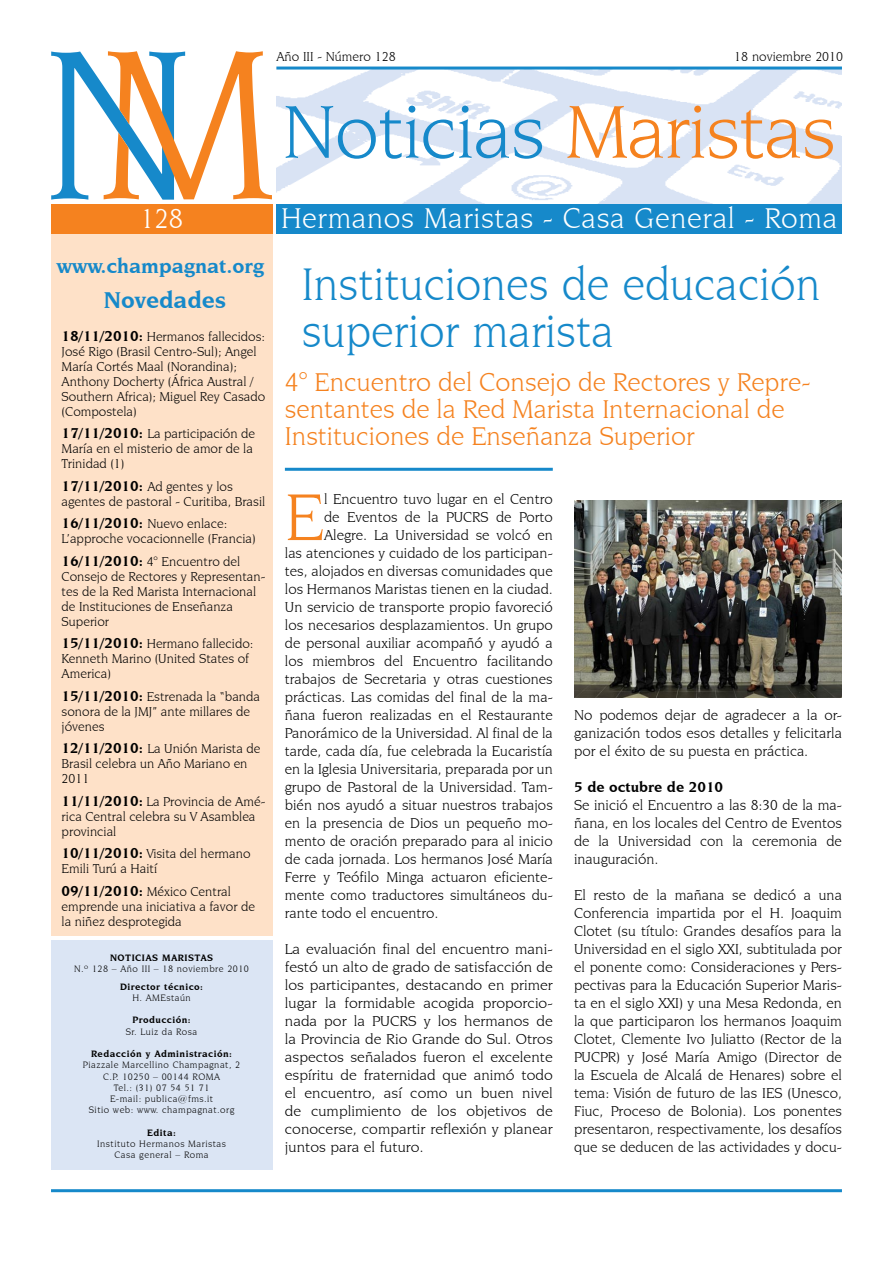
<style>
.page{position:relative;width:893px;height:1263px;background:#fff}
.page>*{position:absolute;margin:0;border:0;box-sizing:border-box;transform-origin:0 0}
.t1{font:79.5px "Novarese IT Cby BT";letter-spacing:-.015em;color:#1689ca}
.t2{font:70.05px "Novarese IT Cby BT";color:#f5821f}
.t3{font:48px/46.5px "Novarese IT Cby BT";color:#1689ca;scale:.96 1}
.t4{font:30px "Novarese IT Cby BT";letter-spacing:.02em;color:#fff}
.t5{font:28.5px "Novarese IT Cby BT";color:#fff}
.t6{font:27px/27px "Novarese IT Cby BT";color:#f5821f}
.t7{font:700 24px "Novarese IT Cby BT";color:#1689ca}
.t8{font:700 21px "Novarese IT Cby BT";color:#1689ca}
.t9{font:15px/18px "Novarese IT Cby BT";color:#000;text-align:justify}
.t10{font:700 15px "Novarese IT Cby BT";color:#000}
.t11{font:13.5px/15px "Novarese IT Cby BT";color:#000}
.t12{font:9.75px/11.2px "Novarese IT Cby BT";letter-spacing:.05em;color:#000;text-align:center}
.t13{font:700 9.75px "Novarese IT Cby BT";letter-spacing:.05em;color:#000}
.s1{color:#f5821f}
.s2{font-weight:700;font-size:15px}
</style>
<div class="page">
<img style="left:276px;top:70px;width:566px;height:134px">
<hr style="left:276px;top:67px;width:566px;height:3px;background:#1689ca">
<div style="left:276px;top:204px;width:566px;height:30px;background:#1689ca"></div>
<svg style="left:51px;top:51px;width:221px;height:149px"></svg>
<hr style="left:51px;top:1189px;width:791px;height:3px;background:#1689ca">
<div style="left:51px;top:234px;width:221px;height:701px;background:#fee1c8"></div>
<div style="left:51px;top:940px;width:221px;height:229px;background:#dbe5f4"></div>
<div style="left:51px;top:204px;width:221px;height:30px;background:#f5821f"></div>
<hr style="left:285px;top:468px;width:268px;height:3px;background:#1689ca">
<img style="left:574px;top:500px;width:268px;height:197px">
<p class="t11" style="left:276px;top:49px;width:121px">Año III - Número 128</p>
<p class="t11" style="left:734px;top:49px;width:110px">18 noviembre 2010</p>
<h1 class="t1" style="left:282px;top:85px;width:555px">Noticias <span class="s1">Maristas</span></h1>
<h3 class="t5" style="left:140px;top:202px;width:45px">128</h3>
<h3 class="t8" style="left:57px;top:253px;width:209px">www.champagnat.org</h3>
<h3 class="t7" style="left:104px;top:285px;width:124px">Novedades</h3>
<p class="t11" style="left:62px;top:328px;width:205px"><span class="s2">18/11/2010:</span> Hermanos fallecidos:<br>José Rigo (Brasil Centro-Sul); Angel<br>María Cortés Maal (Norandina);<br>Anthony Docherty (África Austral /<br>Southern Africa); Miguel Rey Casado (Compostela)</p>
<p class="t11" style="left:62px;top:426px;width:195px"><span class="s2">17/11/2010:</span> La participación de<br>María en el misterio de amor de la<br>Trinidad (1)</p>
<p class="t11" style="left:62px;top:478px;width:205px"><span class="s2">17/11/2010:</span> Ad gentes y los agentes de pastoral - Curitiba, Brasil</p>
<p class="t11" style="left:62px;top:516px;width:196px"><span class="s2">16/11/2010:</span> Nuevo enlace:<br>L’approche vocacionnelle (Francia)</p>
<p class="t11" style="left:62px;top:553px;width:205px"><span class="s2">16/11/2010:</span> 4° Encuentro del<br>Consejo de Rectores y Representan&shy;tes de la Red Marista Internacional de Instituciones de Enseñanza<br>Superior</p>
<p class="t11" style="left:62px;top:636px;width:193px"><span class="s2">15/11/2010:</span> Hermano fallecido:<br>Kenneth Marino (United States of<br>America)</p>
<p class="t11" style="left:62px;top:688px;width:200px"><span class="s2">15/11/2010:</span> Estrenada la “banda sonora de la JMJ” ante millares de jóvenes</p>
<p class="t11" style="left:62px;top:741px;width:200px"><span class="s2">12/11/2010:</span> La Unión Marista de<br>Brasil celebra un Año Mariano en<br>2011</p>
<p class="t11" style="left:62px;top:793px;width:205px"><span class="s2">11/11/2010:</span> La Provincia de Amé&shy;rica Central celebra su V Asamblea provincial</p>
<p class="t11" style="left:62px;top:846px;width:190px"><span class="s2">10/11/2010:</span> Visita del hermano<br>Emili Turú a Haití</p>
<p class="t11" style="left:62px;top:883px;width:195px"><span class="s2">09/11/2010:</span> México Central emprende una iniciativa a favor de la niñez desprotegida</p>
<p class="t13" style="left:110px;top:952px;width:104px">noticiaS MARISTAS</p>
<p class="t12" style="left:74px;top:963px;width:176px">N.º 128 – Año III – 18 noviembre 2010</p>
<p class="t13" style="left:120px;top:980px;width:85px">Director técnico:</p>
<p class="t12" style="left:132px;top:992px;width:60px">H. AMEstaún</p>
<p class="t13" style="left:132px;top:1014px;width:60px">Producción:</p>
<p class="t12" style="left:126px;top:1025px;width:73px">Sr. Luiz da Rosa</p>
<p class="t13" style="left:91px;top:1048px;width:143px">Redacción y Administración:</p>
<p class="t12" style="left:83px;top:1059px;width:159px">Piazzale Marcellino Champagnat, 2<br>C.P. 10250 – 00144 ROMA<br>Tel.: (31) 07 54 51 71<br>E-mail: publica@fms.it<br>Sitio web: www. champagnat.org</p>
<p class="t13" style="left:147px;top:1126px;width:30px">Edita:</p>
<p class="t12" style="left:97px;top:1138px;width:130px">Instituto Hermanos Maristas<br>Casa general – Roma</p>
<h3 class="t4" style="left:281px;top:201px;width:558px">Hermanos Maristas - Casa General - Roma</h3>
<h3 class="t3" style="left:302px;top:260px;width:542px">Instituciones de educación superior marista</h3>
<h3 class="t6" style="left:285px;top:368px;width:527px">4° Encuentro del Consejo de Rectores y Repre&shy;sentantes de la Red Marista Internacional de<br>Instituciones de Enseñanza Superior</h3>
<h2 class="t2" style="left:285px;top:476px;width:41px">E</h2>
<p class="t9" style="left:324px;top:490px;width:230px">l Encuentro tuvo lugar en el Centro</p>
<p class="t9" style="left:324px;top:508px;width:230px">de Eventos de la PUCRS de Porto</p>
<p class="t9" style="left:324px;top:526px;width:230px">Alegre. La Universidad se volcó en</p>
<p class="t9" style="left:285px;top:544px;width:269px">las atenciones y cuidado de los participan-</p>
<p class="t9" style="left:285px;top:562px;width:269px">tes, alojados en diversas comunidades que</p>
<p class="t9" style="left:285px;top:580px;width:269px">los Hermanos Maristas tienen en la ciudad.</p>
<p class="t9" style="left:285px;top:598px;width:269px">Un servicio de transporte propio favoreció</p>
<p class="t9" style="left:285px;top:616px;width:269px">los necesarios desplazamientos. Un grupo</p>
<p class="t9" style="left:285px;top:634px;width:269px">de personal auxiliar acompañó y ayudó a</p>
<p class="t9" style="left:285px;top:652px;width:269px">los miembros del Encuentro facilitando</p>
<p class="t9" style="left:285px;top:670px;width:269px">trabajos de Secretaria y otras cuestiones</p>
<p class="t9" style="left:285px;top:688px;width:269px">prácticas. Las comidas del final de la ma-</p>
<p class="t9" style="left:285px;top:706px;width:269px">ñana fueron realizadas en el Restaurante</p>
<p class="t9" style="left:285px;top:724px;width:269px">Panorámico de la Universidad. Al final de la</p>
<p class="t9" style="left:285px;top:742px;width:269px">tarde, cada día, fue celebrada la Eucaristía</p>
<p class="t9" style="left:285px;top:760px;width:269px">en la Iglesia Universitaria, preparada por un</p>
<p class="t9" style="left:285px;top:778px;width:269px">grupo de Pastoral de la Universidad. Tam-</p>
<p class="t9" style="left:285px;top:796px;width:269px">bién nos ayudó a situar nuestros trabajos</p>
<p class="t9" style="left:285px;top:814px;width:269px">en la presencia de Dios un pequeño mo-</p>
<p class="t9" style="left:285px;top:832px;width:269px">mento de oración preparado para al inicio</p>
<p class="t9" style="left:285px;top:850px;width:269px">de cada jornada. Los hermanos José María</p>
<p class="t9" style="left:285px;top:868px;width:269px">Ferre y Teófilo Minga actuaron eficiente-</p>
<p class="t9" style="left:285px;top:886px;width:269px">mente como traductores simultáneos du-</p>
<p class="t9" style="left:285px;top:904px;width:155px">rante todo el encuentro.</p>
<p class="t9" style="left:285px;top:940px;width:269px">La evaluación final del encuentro mani&shy;festó un alto de grado de satisfacción de los participantes, destacando en primer lugar la formidable acogida proporcio&shy;nada por la PUCRS y los hermanos de la Provincia de Rio Grande do Sul. Otros aspectos señalados fueron el excelente espíritu de fraternidad que animó todo el encuentro, así como un buen nivel de cumplimiento de los objetivos de conocerse, compartir reflexión y planear juntos para el futuro.</p>
<p class="t9" style="left:574px;top:706px;width:269px">No podemos dejar de agradecer a la or&shy;ganización todos esos detalles y felicitarla por el éxito de su puesta en práctica.</p>
<p class="t10" style="left:574px;top:778px;width:151px">5 de octubre de 2010</p>
<p class="t9" style="left:574px;top:796px;width:269px">Se inició el Encuentro a las 8:30 de la ma&shy;ñana, en los locales del Centro de Eventos de la Universidad con la ceremonia de inauguración.</p>
<p class="t9" style="left:574px;top:886px;width:269px">El resto de la mañana se dedicó a una Conferencia impartida por el H. Joaquim Clotet (su título: Grandes desafíos para la Universidad en el siglo XXI, subtitulada por el ponente como: Consideraciones y Pers&shy;pectivas para la Educación Superior Maris&shy;ta en el siglo XXI) y una Mesa Redonda, en la que participaron los hermanos Joaquim Clotet, Clemente Ivo Juliatto (Rector de la PUCPR) y José María Amigo (Director de la Escuela de Alcalá de Henares) sobre el tema: Visión de futuro de las IES (Unesco, Fiuc, Proceso de Bolonia). Los ponentes presentaron, respectivamente, los desafíos que se deducen de las actividades y docu-</p>
</div>
